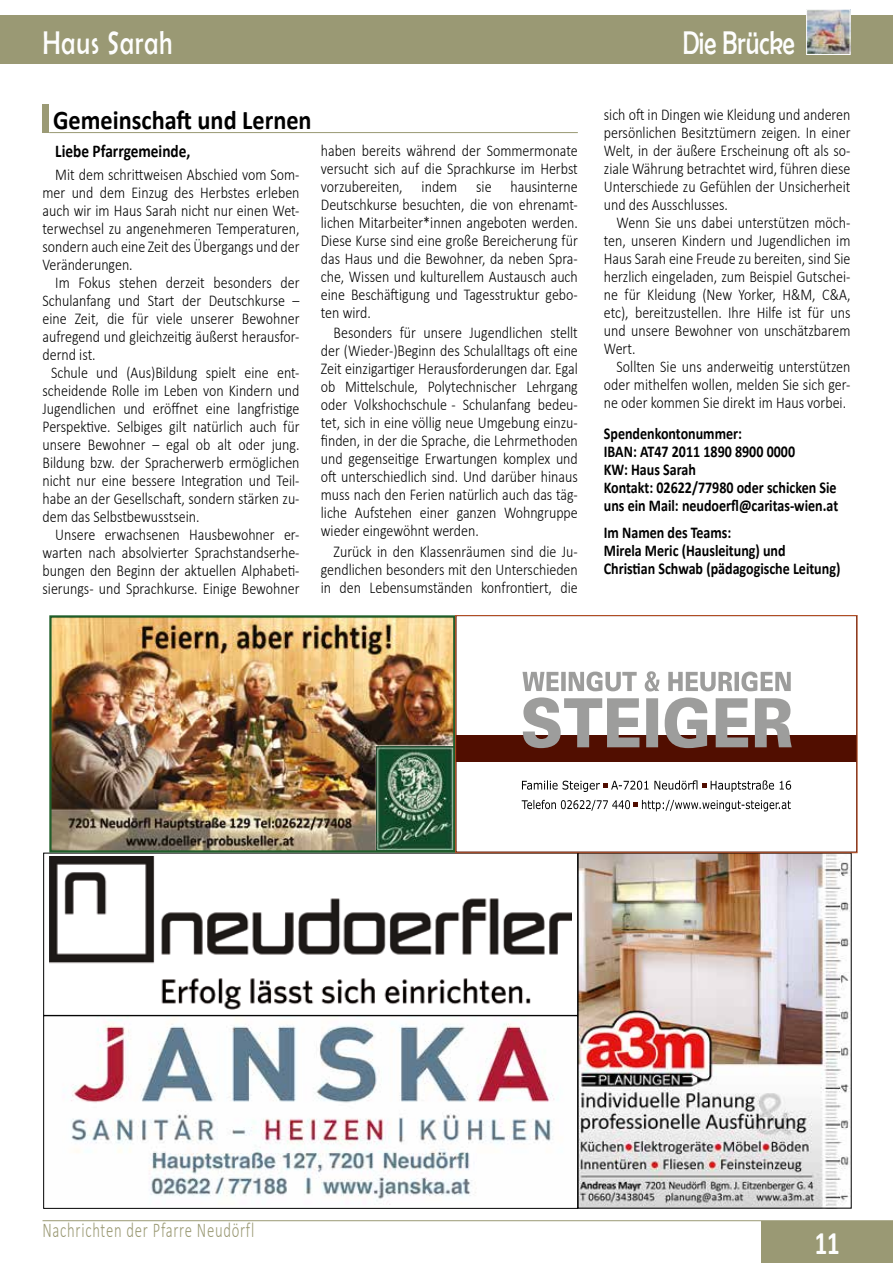
<style>
.page{position:relative;width:893px;height:1263px;background:#fff}
.page>*{position:absolute;margin:0;border:0;box-sizing:border-box;transform-origin:0 0}
.t1{font:33px "Berlin Sans FB";letter-spacing:.05em;color:#fffdf0;scale:.75 1}
.t2{font:33px "Berlin Sans FB";color:#fffdf0;scale:.75 1}
.t3{font:700 33px "Calibri";color:#fffdf0;scale:.75 1}
.t4{font:700 27px "Calibri";color:#000;scale:.9 1}
.t5{font:300 21px "Calibri";letter-spacing:.05em;color:#9a9974;scale:.7 1}
.t6{font:700 18px "Calibri";color:#000;scale:.85 1}
.t7{font:300 16.5px/18px "Calibri";color:#000;text-align:justify;scale:.85 1}
.t8{font:700 16.5px/18px "Calibri";color:#000;scale:.85 1}
</style>
<div class="page">
<div style="left:0;top:15px;width:893px;height:49px;background:#9a9974"></div>
<div style="left:807px;top:10px;width:43px;height:44px;background:#fff;opacity:.75"></div>
<div style="left:806px;top:9px;width:44px;height:46px;border:1px solid #fff"></div>
<hr style="left:43px;top:1220px;width:850px;height:1px;background:#9a9974">
<div style="left:761px;top:1221px;width:132px;height:42px;background:#9a9974"></div>
<img style="left:71px;top:1019px;width:487px;height:186px">
<div style="left:43px;top:1015px;width:535px;height:193px;border:1px solid #000"></div>
<img style="left:50px;top:857px;width:521px;height:153px">
<img style="left:580px;top:855px;width:269px;height:351px">
<img style="left:52px;top:618px;width:400px;height:232px">
<img style="left:376px;top:746px;width:76px;height:104px">
<div style="left:49px;top:615px;width:406px;height:238px;border:2px solid #1f5d29"></div>
<div style="left:456px;top:735px;width:401px;height:27px;background:#510e00"></div>
<svg style="left:523px;top:697px;width:269px;height:51px"></svg>
<svg style="left:522px;top:671px;width:269px;height:20px"></svg>
<svg style="left:522px;top:780px;width:269px;height:12px"></svg>
<svg style="left:522px;top:800px;width:269px;height:11px"></svg>
<div style="left:455px;top:615px;width:402px;height:238px;border:1px solid #b24f25"></div>
<div style="left:43px;top:105px;width:6px;height:28px;background:#9a9974"></div>
<hr style="left:49px;top:132px;width:529px;height:1px;background:#9a9974">
<h1 class="t1" style="left:43px;top:25px;width:175px">Haus Sarah</h1>
<h1 class="t2" style="left:682px;top:25px;width:152px">Die Brücke</h1>
<h2 class="t4" style="left:53px;top:101px;width:289px">Gemeinschaft und Lernen</h2>
<p class="t7" style="left:604px;top:106px;width:292px">sich oft in Dingen wie Kleidung und anderen persönlichen Besitztümern zeigen. In einer Welt, in der äußere Erscheinung oft als so&shy;ziale Währung betrachtet wird, führen diese Unterschiede zu Gefühlen der Unsicherheit und des Ausschlusses.</p>
<p class="t7" style="left:604px;top:214px;width:292px;text-indent:13px">Wenn Sie uns dabei unterstützen möch&shy;ten, unseren Kindern und Jugendlichen im Haus Sarah eine Freude zu bereiten, sind Sie herzlich eingeladen, zum Beispiel Gutschei&shy;ne für Kleidung (New Yorker, H&amp;M, C&amp;A, etc), bereitzustellen. Ihre Hilfe ist für uns und unsere Bewohner von unschätzbarem Wert.</p>
<p class="t7" style="left:604px;top:358px;width:292px;text-indent:13px">Sollten Sie uns anderweitig unterstützen oder mithelfen wollen, melden Sie sich ger&shy;ne oder kommen Sie direkt im Haus vorbei.</p>
<p class="t8" style="left:604px;top:424px;width:277px">Spendenkontonummer:<br>IBAN: AT47 2011 1890 8900 0000<br>KW: Haus Sarah<br>Kontakt: 02622/77980 oder schicken Sie uns ein Mail: neudoerfl@caritas-wien.at</p>
<p class="t8" style="left:604px;top:523px;width:280px">Im Namen des Teams:<br>Mirela Meric (Hausleitung) und<br>Christian Schwab (pädagogische Leitung)</p>
<p class="t7" style="left:321px;top:142px;width:304px">haben bereits während der Sommermonate versucht sich auf die Sprachkurse im Herbst vorzubereiten, indem sie hausinterne Deutschkurse besuchten, die von ehrenamt&shy;lichen Mitarbeiter*innen angeboten werden.<br>Diese Kurse sind eine große Bereicherung für das Haus und die Bewohner, da neben Spra&shy;che, Wissen und kulturellem Austausch auch eine Beschäftigung und Tagesstruktur gebo&shy;ten wird.</p>
<p class="t7" style="left:321px;top:324px;width:304px;text-indent:13px">Besonders für unsere Jugendlichen stellt der (Wieder-)Beginn des Schulalltags oft eine Zeit einzigartiger Herausforderungen dar. Egal ob Mittelschule, Polytechnischer Lehrgang oder Volkshochschule - Schulanfang bedeu&shy;tet, sich in eine völlig neue Umgebung einzu&shy;finden, in der die Sprache, die Lehrmethoden und gegenseitige Erwartungen komplex und oft unterschiedlich sind. Und darüber hinaus muss nach den Ferien natürlich auch das täg&shy;liche Aufstehen einer ganzen Wohngruppe wieder eingewöhnt werden.</p>
<p class="t7" style="left:321px;top:542px;width:304px;text-indent:13px">Zurück in den Klassenräumen sind die Ju&shy;gendlichen besonders mit den Unterschieden in den Lebensumständen konfrontiert, die</p>
<p class="t6" style="left:55px;top:139px;width:161px">Liebe Pfarrgemeinde,</p>
<p class="t7" style="left:43px;top:165px;width:304px;text-indent:13px">Mit dem schrittweisen Abschied vom Som&shy;mer und dem Einzug des Herbstes erleben auch wir im Haus Sarah nicht nur einen Wet&shy;terwechsel zu angenehmeren Temperaturen, sondern auch eine Zeit des Übergangs und der Veränderungen.</p>
<p class="t7" style="left:55px;top:273px;width:289px">Im Fokus stehen derzeit besonders der</p>
<p class="t7" style="left:43px;top:291px;width:304px">Schulanfang und Start der Deutschkurse –</p>
<p class="t7" style="left:43px;top:309px;width:304px">eine Zeit, die für viele unserer Bewohner</p>
<p class="t7" style="left:43px;top:327px;width:304px">aufregend und gleichzeitig äußerst herausfor-</p>
<p class="t7" style="left:43px;top:345px;width:64px">dernd ist.</p>
<p class="t7" style="left:51px;top:363px;width:294px">Schule und (Aus)Bildung spielt eine ent-</p>
<p class="t7" style="left:43px;top:381px;width:304px">scheidende Rolle im Leben von Kindern und</p>
<p class="t7" style="left:43px;top:399px;width:304px">Jugendlichen und eröffnet eine langfristige</p>
<p class="t7" style="left:43px;top:417px;width:304px">Perspektive. Selbiges gilt natürlich auch für</p>
<p class="t7" style="left:43px;top:435px;width:304px">unsere Bewohner – egal ob alt oder jung.</p>
<p class="t7" style="left:43px;top:453px;width:304px">Bildung bzw. der Spracherwerb ermöglichen</p>
<p class="t7" style="left:43px;top:471px;width:304px">nicht nur eine bessere Integration und Teil-</p>
<p class="t7" style="left:43px;top:489px;width:304px">habe an der Gesellschaft, sondern stärken zu-</p>
<p class="t7" style="left:43px;top:507px;width:186px">dem das Selbstbewusstsein.</p>
<p class="t7" style="left:55px;top:525px;width:289px">Unsere erwachsenen Hausbewohner er-</p>
<p class="t7" style="left:43px;top:543px;width:304px">warten nach absolvierter Sprachstandserhe-</p>
<p class="t7" style="left:43px;top:561px;width:304px">bungen den Beginn der aktuellen Alphabeti-</p>
<p class="t7" style="left:43px;top:579px;width:304px">sierungs- und Sprachkurse. Einige Bewohner</p>
<p class="t5" style="left:43px;top:1217px;width:304px">Nachrichten der Pfarre Neudörfl</p>
<h1 class="t3" style="left:814px;top:1219px;width:35px">11</h1>
</div>
